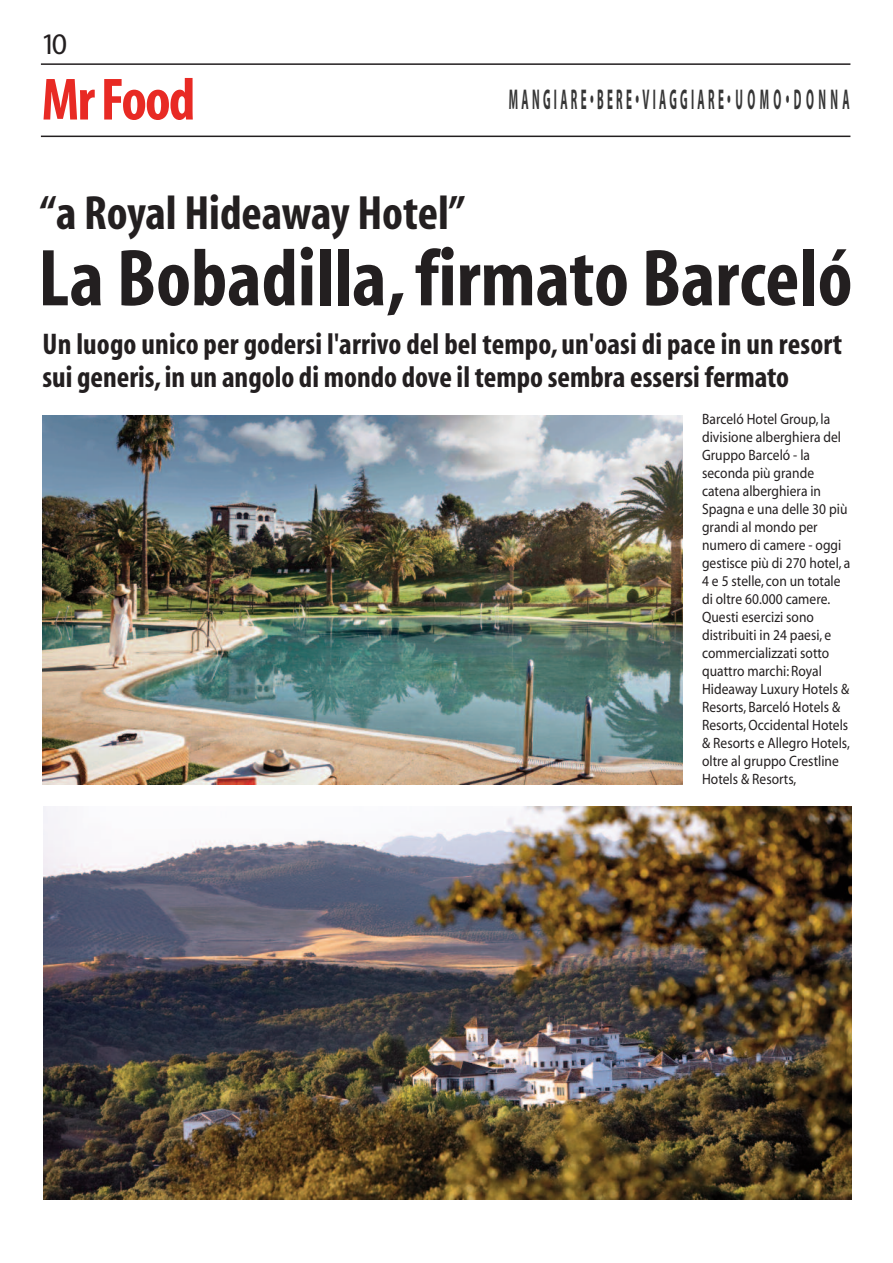
<style>
.page{position:relative;width:893px;height:1263px;background:#fff}
.page>*{position:absolute;margin:0;border:0;box-sizing:border-box;transform-origin:0 0}
.t1{font:81.6px "Myriad Cn Bold+XRUZBZ";color:#231f20}
.t2{font:60.15px "Myriad Cn Bold+XRUZBZ";letter-spacing:-.03em;color:#e82a24}
.t3{font:48.45px "Myriad Cn Bold+XRUZBZ";color:#231f20}
.t4{font:30px/33px "Myriad Cn Bold+XRUZBZ";color:#231f20}
.t5{font:30px "Myriad Roman+CGPRVI";color:#231f20}
.t6{font:28.65px "Myriad Bold+OAWJVR";letter-spacing:.3em;color:#363636;scale:.39 1}
.t7{font:15px/18px "Myriad Roman+CGPRVI";letter-spacing:.005em;color:#231f20;scale:.9 1}
</style>
<div class="page">
<hr style="left:41px;top:63px;width:809px;height:2px;background:#231f20">
<hr style="left:41px;top:136px;width:809px;height:1px;background:#231f20">
<img style="left:44px;top:806px;width:808px;height:393px">
<img style="left:43px;top:416px;width:640px;height:368px">
<h3 class="t5" style="left:41px;top:32px;width:28px">10</h3>
<h2 class="t2" style="left:42px;top:79px;width:155px">Mr Food</h2>
<h3 class="t6" style="left:509px;top:89px;width:875px">MANGIARE•BERE•VIAGGIARE•UOMO•DONNA</h3>
<h3 class="t3" style="left:40px;top:197px;width:427px">“a Royal Hideaway Hotel”</h3>
<h1 class="t1" style="left:38px;top:250px;width:816px">La Bobadilla, firmato Barceló</h1>
<h3 class="t4" style="left:43px;top:331px;width:801px">Un luogo unico per godersi l'arrivo del bel tempo, un'oasi di pace in un resort sui generis, in un angolo di mondo dove il tempo sembra essersi fermato</h3>
<p class="t7" style="left:702px;top:411px;width:166px">Barceló Hotel Group, la divisione alberghiera del<br>Gruppo Barceló - la seconda più grande catena alberghiera in<br>Spagna e una delle 30 più grandi al mondo per numero di camere - oggi gestisce più di 270 hotel, a<br>4 e 5 stelle, con un totale di oltre 60.000 camere.<br>Questi esercizi sono distribuiti in 24 paesi, e commercializzati sotto quattro marchi: Royal<br>Hideaway Luxury Hotels &amp;<br>Resorts, Barceló Hotels &amp;<br>Resorts, Occidental Hotels &amp; Resorts e Allegro Hotels, oltre al gruppo Crestline<br>Hotels &amp; Resorts,</p>
</div>
